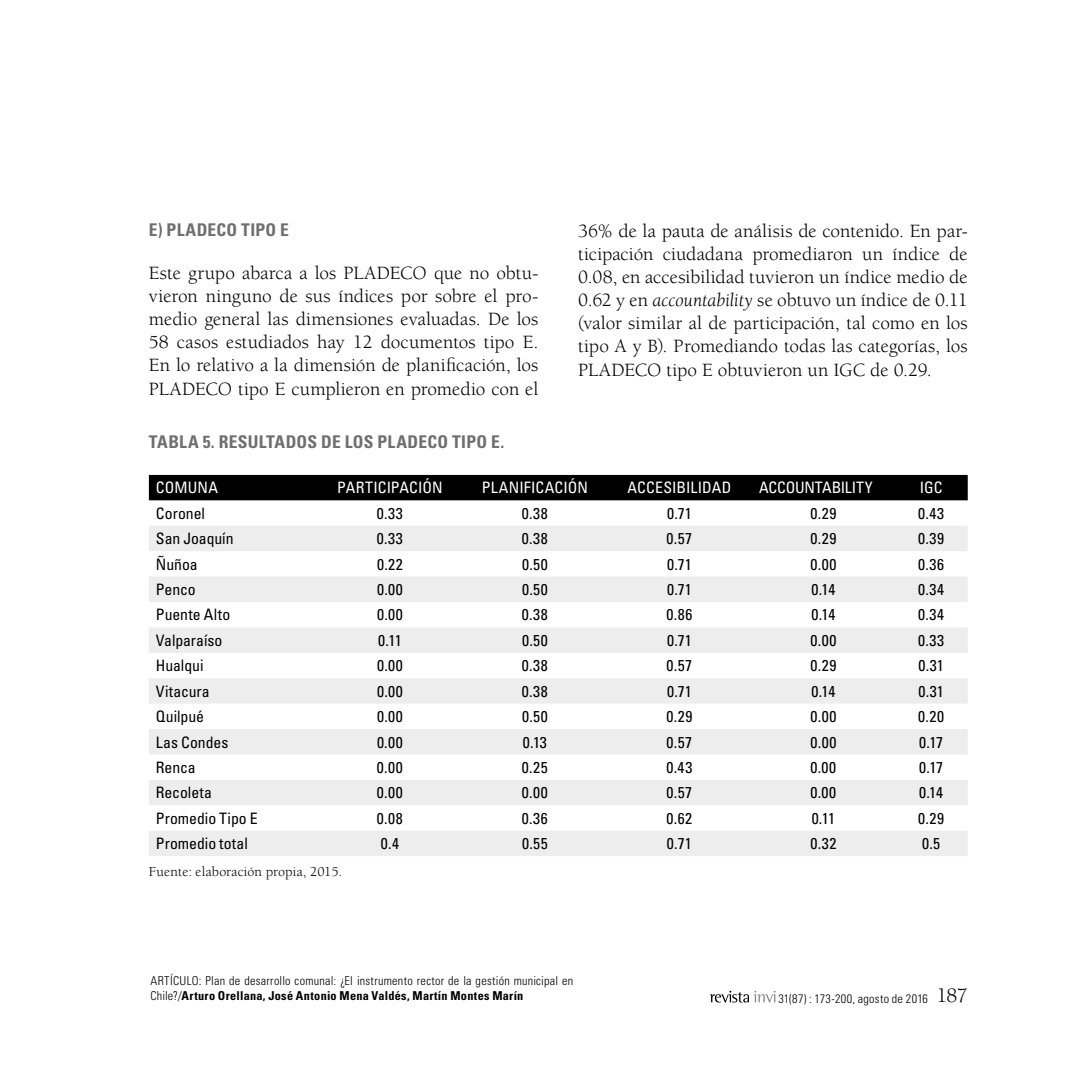
<style>
.page{position:relative;width:1067px;height:1067px;background:#fff}
.page>*{position:absolute;margin:0;border:0;box-sizing:border-box;transform-origin:0 0}
.t1{font:19.25px/23.1px "Berkeley Std";letter-spacing:-.005em;color:#000;text-align:justify}
.t2{font:700 condensed 17.5px "Univers LT Std";letter-spacing:.02em;color:#706f6f}
.t3{font:condensed 15.75px "Univers LT Std";letter-spacing:.005em;color:#000}
.t4{font:condensed 15.75px "Univers LT Std";letter-spacing:.005em;color:#fff}
.t5{font:14px "Berkeley Std";letter-spacing:.01em;color:#000}
.t6{font:300 condensed 12.25px/14.7px "Univers LT Std";letter-spacing:.02em;color:#000}
.s1{font-style:italic}
.s2{font-style:inherit}
.s3{font-weight:700}
.s4{font-family:"Berkeley Std";font-weight:400;font-stretch:normal;font-size:21px}
</style>
<div class="page">
<svg style="left:709px;top:990px;width:66px;height:12px"></svg>
<div style="left:149px;top:475px;width:818px;height:25px;background:#000"></div>
<svg style="left:149px;top:526px;width:818px;height:330px;fill:#ededed"></svg>
<p class="t2" style="left:149px;top:219px;width:141px">e) PLADECO Tipo E</p>
<p class="t1" style="left:149px;top:262px;width:391px">Este grupo abarca a los PLADECO que no obtu&shy;vieron ninguno de sus índices por sobre el pro&shy;medio general las dimensiones evaluadas. De los 58 casos estudiados hay 12 documentos tipo E.<br>En lo relativo a la dimensión de planificación, los PLADECO tipo E cumplieron en promedio con el</p>
<p class="t1" style="left:578px;top:220px;width:391px">36% de la pauta de análisis de contenido. En par&shy;ticipación ciudadana promediaron un índice de 0.08, en accesibilidad tuvieron un índice medio de 0.62 y en <span class="s1">accountability</span> se obtuvo un índice de 0.11 (valor similar al de participación, tal como en los tipo A y B). Promediando todas las categorías, los PLADECO tipo E obtuvieron un IGC de 0.29.</p>
<p class="t2" style="left:149px;top:431px;width:20px">Tabla</p>
<p class="t2" style="left:203px;top:431px;width:37px">5. Resultados</p>
<p class="t2" style="left:321px;top:431px;width:184px">DE LOS PLADECO Tipo E.</p>
<p class="t4" style="left:156px;top:478px;width:64px">COMUNA</p>
<p class="t4" style="left:337px;top:478px;width:107px">PARTICIPACIÓN</p>
<p class="t4" style="left:482px;top:478px;width:108px">PLANIFICACIÓN</p>
<p class="t4" style="left:627px;top:478px;width:106px">ACCESIBILIDAD</p>
<p class="t4" style="left:759px;top:478px;width:19px">Accountability</p>
<p class="t4" style="left:919px;top:478px;width:24px">IGC</p>
<p class="t3" style="left:156px;top:503px;width:51px">Coronel</p>
<p class="t3" style="left:377px;top:503px;width:28px">0.33</p>
<p class="t3" style="left:522px;top:503px;width:27px">0.38</p>
<p class="t3" style="left:667px;top:503px;width:26px">0.71</p>
<p class="t3" style="left:810px;top:503px;width:27px">0.29</p>
<p class="t3" style="left:918px;top:503px;width:28px">0.43</p>
<p class="t3" style="left:156px;top:528px;width:79px">San Joaquín</p>
<p class="t3" style="left:377px;top:528px;width:28px">0.33</p>
<p class="t3" style="left:522px;top:528px;width:27px">0.38</p>
<p class="t3" style="left:666px;top:528px;width:27px">0.57</p>
<p class="t3" style="left:810px;top:528px;width:27px">0.29</p>
<p class="t3" style="left:918px;top:528px;width:27px">0.39</p>
<p class="t3" style="left:156px;top:554px;width:43px">Ñuñoa</p>
<p class="t3" style="left:377px;top:554px;width:27px">0.22</p>
<p class="t3" style="left:522px;top:554px;width:27px">0.50</p>
<p class="t3" style="left:667px;top:554px;width:26px">0.71</p>
<p class="t3" style="left:810px;top:554px;width:27px">0.00</p>
<p class="t3" style="left:918px;top:554px;width:27px">0.36</p>
<p class="t3" style="left:156px;top:579px;width:41px">Penco</p>
<p class="t3" style="left:377px;top:579px;width:27px">0.00</p>
<p class="t3" style="left:522px;top:579px;width:27px">0.50</p>
<p class="t3" style="left:667px;top:579px;width:26px">0.71</p>
<p class="t3" style="left:811px;top:579px;width:25px">0.14</p>
<p class="t3" style="left:918px;top:579px;width:28px">0.34</p>
<p class="t3" style="left:156px;top:605px;width:76px">Puente Alto</p>
<p class="t3" style="left:377px;top:605px;width:27px">0.00</p>
<p class="t3" style="left:522px;top:605px;width:27px">0.38</p>
<p class="t3" style="left:666px;top:605px;width:27px">0.86</p>
<p class="t3" style="left:811px;top:605px;width:25px">0.14</p>
<p class="t3" style="left:918px;top:605px;width:28px">0.34</p>
<p class="t3" style="left:156px;top:630px;width:68px">Valparaíso</p>
<p class="t3" style="left:378px;top:630px;width:25px">0.11</p>
<p class="t3" style="left:522px;top:630px;width:27px">0.50</p>
<p class="t3" style="left:667px;top:630px;width:26px">0.71</p>
<p class="t3" style="left:810px;top:630px;width:27px">0.00</p>
<p class="t3" style="left:918px;top:630px;width:28px">0.33</p>
<p class="t3" style="left:156px;top:655px;width:49px">Hualqui</p>
<p class="t3" style="left:377px;top:655px;width:27px">0.00</p>
<p class="t3" style="left:522px;top:655px;width:27px">0.38</p>
<p class="t3" style="left:666px;top:655px;width:27px">0.57</p>
<p class="t3" style="left:810px;top:655px;width:27px">0.29</p>
<p class="t3" style="left:918px;top:655px;width:27px">0.31</p>
<p class="t3" style="left:156px;top:681px;width:55px">Vitacura</p>
<p class="t3" style="left:377px;top:681px;width:27px">0.00</p>
<p class="t3" style="left:522px;top:681px;width:27px">0.38</p>
<p class="t3" style="left:667px;top:681px;width:26px">0.71</p>
<p class="t3" style="left:811px;top:681px;width:25px">0.14</p>
<p class="t3" style="left:918px;top:681px;width:27px">0.31</p>
<p class="t3" style="left:156px;top:706px;width:50px">Quilpué</p>
<p class="t3" style="left:377px;top:706px;width:27px">0.00</p>
<p class="t3" style="left:522px;top:706px;width:27px">0.50</p>
<p class="t3" style="left:666px;top:706px;width:27px">0.29</p>
<p class="t3" style="left:810px;top:706px;width:27px">0.00</p>
<p class="t3" style="left:918px;top:706px;width:27px">0.20</p>
<p class="t3" style="left:156px;top:732px;width:74px">Las Condes</p>
<p class="t3" style="left:377px;top:732px;width:27px">0.00</p>
<p class="t3" style="left:523px;top:732px;width:26px">0.13</p>
<p class="t3" style="left:666px;top:732px;width:27px">0.57</p>
<p class="t3" style="left:810px;top:732px;width:27px">0.00</p>
<p class="t3" style="left:919px;top:732px;width:25px">0.17</p>
<p class="t3" style="left:156px;top:757px;width:41px">Renca</p>
<p class="t3" style="left:377px;top:757px;width:27px">0.00</p>
<p class="t3" style="left:522px;top:757px;width:27px">0.25</p>
<p class="t3" style="left:666px;top:757px;width:28px">0.43</p>
<p class="t3" style="left:810px;top:757px;width:27px">0.00</p>
<p class="t3" style="left:919px;top:757px;width:25px">0.17</p>
<p class="t3" style="left:156px;top:782px;width:58px">Recoleta</p>
<p class="t3" style="left:377px;top:782px;width:27px">0.00</p>
<p class="t3" style="left:522px;top:782px;width:27px">0.00</p>
<p class="t3" style="left:666px;top:782px;width:27px">0.57</p>
<p class="t3" style="left:810px;top:782px;width:27px">0.00</p>
<p class="t3" style="left:919px;top:782px;width:25px">0.14</p>
<p class="t3" style="left:156px;top:808px;width:103px">Promedio Tipo E</p>
<p class="t3" style="left:377px;top:808px;width:27px">0.08</p>
<p class="t3" style="left:522px;top:808px;width:27px">0.36</p>
<p class="t3" style="left:666px;top:808px;width:27px">0.62</p>
<p class="t3" style="left:811px;top:808px;width:25px">0.11</p>
<p class="t3" style="left:918px;top:808px;width:27px">0.29</p>
<p class="t3" style="left:156px;top:833px;width:94px">Promedio total</p>
<p class="t3" style="left:381px;top:833px;width:20px">0.4</p>
<p class="t3" style="left:522px;top:833px;width:27px">0.55</p>
<p class="t3" style="left:667px;top:833px;width:26px">0.71</p>
<p class="t3" style="left:810px;top:833px;width:27px">0.32</p>
<p class="t3" style="left:922px;top:833px;width:20px">0.5</p>
<p class="t5" style="left:149px;top:864px;width:195px">Fuente: elaboración propia, 2015.</p>
<p class="t6" style="left:150px;top:973px;width:424px"><span class="s2">ARTÍCULO:</span> Plan de desarrollo comunal: ¿El instrumento rector de la gestión municipal en<br>Chile?/<span class="s3">Arturo Orellana, José Antonio Mena Valdés, Martín Montes Marín</span></p>
<p class="t6" style="left:778px;top:990px;width:191px">31(87) : 173-200, agosto de 2016 <span class="s4">187</span></p>
</div>
